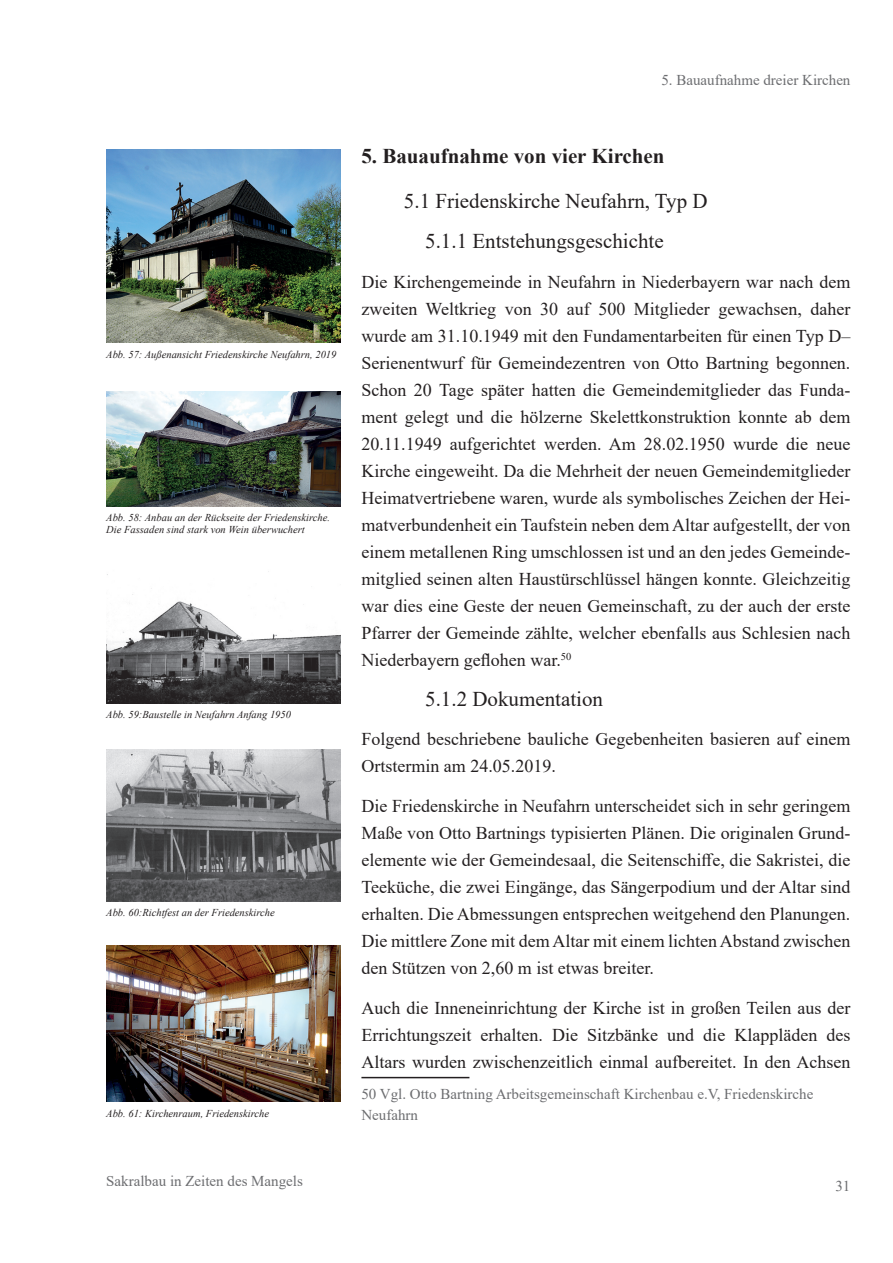
<style>
.page{position:relative;width:893px;height:1263px;background:#fff}
.page>*{position:absolute;margin:0;border:0;box-sizing:border-box;transform-origin:0 0}
.t1{font:21px/39.8px "Times New Roman";color:#231f20}
.t2{font:700 21px "Times New Roman";color:#231f20}
.t3{font:18px/27px "Times New Roman";color:#231f20;text-align:justify}
.t4{font:15px/21px "Times New Roman";color:#6c6d70}
.t5{font:italic 10.5px/12.6px "Times New Roman";color:#231f20}
</style>
<div class="page">
<hr style="left:361px;top:1077px;width:108px;height:1px;background:#231f20">
<img style="left:106px;top:391px;width:234px;height:115px">
<img style="left:106px;top:149px;width:234px;height:194px">
<img style="left:106px;top:571px;width:234px;height:133px">
<img style="left:106px;top:750px;width:234px;height:151px">
<img style="left:106px;top:946px;width:234px;height:156px">
<p class="t4" style="left:661px;top:69px;width:191px">5. Bauaufnahme dreier Kirchen</p>
<p class="t5" style="left:106px;top:348px;width:232px">Abb. 57: Außenansicht Friedenskirche Neufahrn, 2019</p>
<p class="t5" style="left:106px;top:511px;width:225px">Abb. 58: Anbau an der Rückseite der Friedenskirche.<br>Die Fassaden sind stark von Wein überwuchert</p>
<p class="t5" style="left:106px;top:708px;width:186px">Abb. 59:Baustelle in Neufahrn Anfang 1950</p>
<p class="t5" style="left:106px;top:905px;width:170px">Abb. 60:Richtfest an der Friedenskirche</p>
<p class="t5" style="left:106px;top:1106px;width:164px">Abb. 61: Kirchenraum, Friedenskirche</p>
<p class="t2" style="left:361px;top:141px;width:305px">5. Bauaufnahme von vier Kirchen</p>
<p class="t1" style="left:425px;top:181px;width:284px;text-indent:-21px">5.1 Friedenskirche Neufahrn, Typ D<br>5.1.1 Entstehungsgeschichte</p>
<p class="t3" style="left:361px;top:268px;width:491px">Die Kirchengemeinde in Neufahrn in Niederbayern war nach dem zweiten Weltkrieg von 30 auf 500 Mitglieder gewachsen, daher wurde am 31.10.1949 mit den Fundamentarbeiten für einen Typ D– Serienentwurf für Gemeindezentren von Otto Bartning begonnen.<br>Schon 20 Tage später hatten die Gemeindemitglieder das Funda&shy;ment gelegt und die hölzerne Skelettkonstruktion konnte ab dem 20.11.1949 aufgerichtet werden. Am 28.02.1950 wurde die neue Kirche eingeweiht. Da die Mehrheit der neuen Gemeindemitglieder Heimatvertriebene waren, wurde als symbolisches Zeichen der Hei&shy;matverbundenheit ein Taufstein neben dem Altar aufgestellt, der von einem metallenen Ring umschlossen ist und an den jedes Gemeinde&shy;mitglied seinen alten Haustürschlüssel hängen konnte. Gleichzeitig war dies eine Geste der neuen Gemeinschaft, zu der auch der erste Pfarrer der Gemeinde zählte, welcher ebenfalls aus Schlesien nach Niederbayern geflohen war.<sup>50</sup></p>
<p class="t1" style="left:425px;top:678px;width:179px">5.1.2 Dokumentation</p>
<p class="t3" style="left:361px;top:725px;width:491px">Folgend beschriebene bauliche Gegebenheiten basieren auf einem<br>Ortstermin am 24.05.2019.</p>
<p class="t3" style="left:361px;top:792px;width:491px">Die Friedenskirche in Neufahrn unterscheidet sich in sehr geringem Maße von Otto Bartnings typisierten Plänen. Die originalen Grund&shy;elemente wie der Gemeindesaal, die Seitenschiffe, die Sakristei, die Teeküche, die zwei Eingänge, das Sängerpodium und der Altar sind erhalten. Die Abmessungen entsprechen weitgehend den Planungen.<br>Die mittlere Zone mit dem Altar mit einem lichten Abstand zwischen den Stützen von 2,60 m ist etwas breiter.</p>
<p class="t3" style="left:361px;top:994px;width:490px">Auch die Inneneinrichtung der Kirche ist in großen Teilen aus der Errichtungszeit erhalten. Die Sitzbänke und die Klappläden des Altars wurden zwischenzeitlich einmal aufbereitet. In den Achsen</p>
<p class="t4" style="left:361px;top:1082px;width:453px">50 Vgl. Otto Bartning Arbeitsgemeinschaft Kirchenbau e.V, Friedenskirche<br>Neufahrn</p>
<p class="t4" style="left:106px;top:1170px;width:198px">Sakralbau in Zeiten des Mangels</p>
<p class="t4" style="left:835px;top:1175px;width:16px">31</p>
</div>
